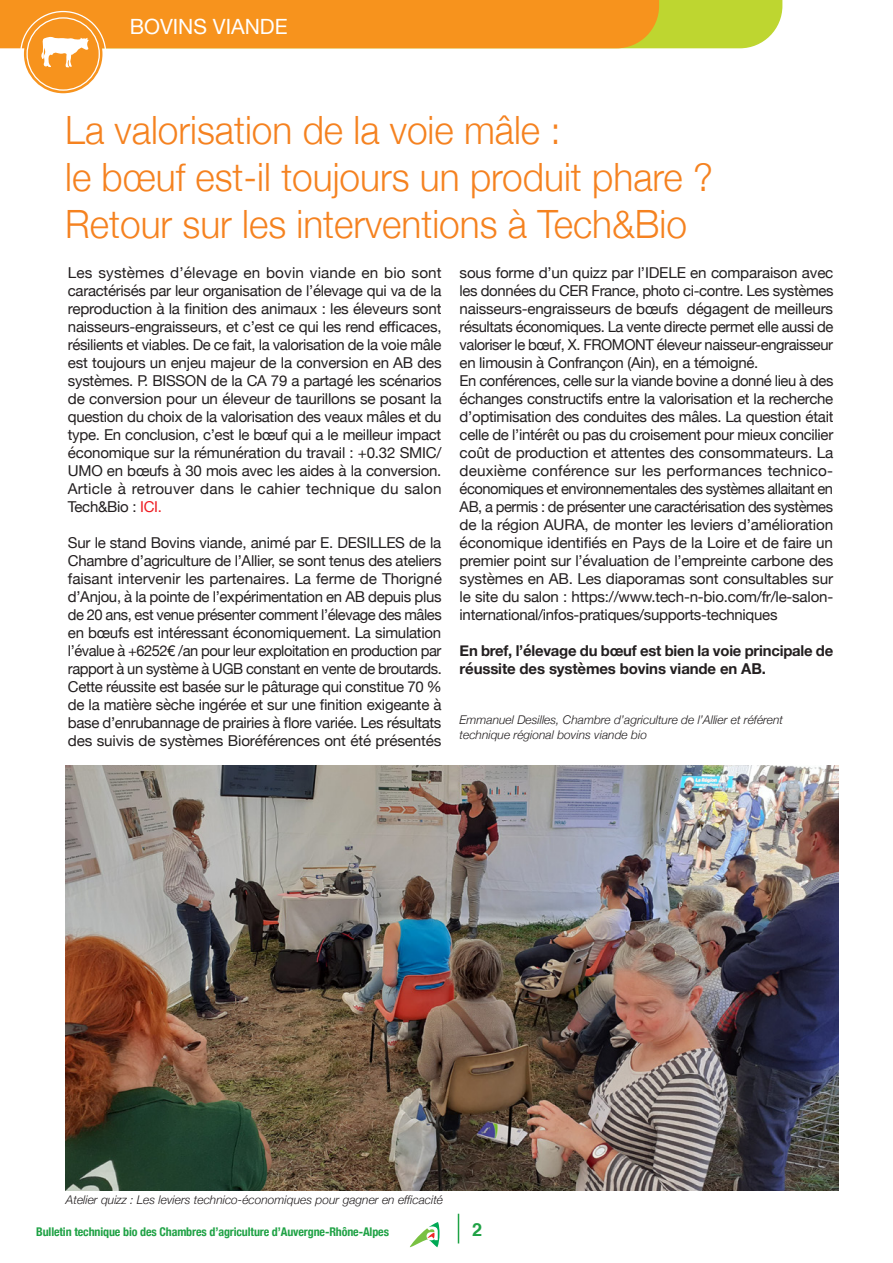
<style>
.page{position:relative;width:893px;height:1263px;background:#fff}
.page>*{position:absolute;margin:0;border:0;box-sizing:border-box;transform-origin:0 0}
.t1{font:300 39px "Helvetica Neue";color:#f58220;scale:.95 1}
.t2{font:21px "Helvetica Neue";color:#fff}
.t3{font:700 18px "Helvetica";color:#1fa245}
.t4{font:15px/18px "Helvetica Neue";letter-spacing:-.02em;color:#231f20;text-align:justify}
.t5{font:700 15px/18px "Helvetica Neue";letter-spacing:-.015em;color:#231f20}
.t6{font:italic 300 12px/14.4px "Helvetica Neue";color:#231f20}
.t7{font:700 condensed 12px "Helvetica Neue";letter-spacing:-.01em;color:#1fa245}
.s1{color:#ee1d23}
</style>
<div class="page">
<svg style="left:410px;top:1222px;width:30px;height:25px"></svg>
<svg style="left:458px;top:1214px;width:1px;height:29px"></svg>
<svg style="left:24px;top:15px;width:78px;height:78px"></svg>
<svg style="left:0;top:0;width:782px;height:67px"></svg>
<img style="left:66px;top:765px;width:773px;height:426px">
<h2 class="t2" style="left:130px;top:12px;width:159px">BOVINS VIANDE</h2>
<p class="t1" style="left:65px;top:99px;width:523px">La valorisation de la voie mâle :</p>
<p class="t1" style="left:65px;top:145px;width:683px">le bœuf est-il toujours un produit phare ?</p>
<p class="t1" style="left:65px;top:192px;width:656px">Retour sur les interventions à Tech&amp;Bio</p>
<p class="t4" style="left:68px;top:264px;width:375px">Les systèmes d’élevage en bovin viande en bio sont caractérisés par leur organisation de l’élevage qui va de la reproduction à la finition des animaux : les éleveurs sont naisseurs-engraisseurs, et c’est ce qui les rend efficaces, résilients et viables. De ce fait, la valorisation de la voie mâle est toujours un enjeu majeur de la conversion en AB des systèmes. P. BISSON de la CA 79 a partagé les scénarios de conversion pour un éleveur de taurillons se posant la question du choix de la valorisation des veaux mâles et du type. En conclusion, c’est le bœuf qui a le meilleur impact économique sur la rémunération du travail : +0.32 SMIC/ UMO en bœufs à 30 mois avec les aides à la conversion.<br>Article à retrouver dans le cahier technique du salon Tech&amp;Bio : <span class="s1">ICI.</span></p>
<p class="t4" style="left:68px;top:534px;width:375px">Sur le stand Bovins viande, animé par E. DESILLES de la Chambre d’agriculture de l’Allier, se sont tenus des ateliers faisant intervenir les partenaires. La ferme de Thorigné d’Anjou, à la pointe de l’expérimentation en AB depuis plus de 20 ans, est venue présenter comment l’élevage des mâles en bœufs est intéressant économiquement. La simulation l’évalue à +6252€ /an pour leur exploitation en production par rapport à un système à UGB constant en vente de broutards.<br>Cette réussite est basée sur le pâturage qui constitue 70 % de la matière sèche ingérée et sur une finition exigeante à base d’enrubannage de prairies à flore variée. Les résultats des suivis de systèmes Bioréférences ont été présentés</p>
<p class="t4" style="left:460px;top:264px;width:375px">sous forme d’un quizz par l’IDELE en comparaison avec les données du CER France, photo ci-contre. Les systèmes naisseurs-engraisseurs de bœufs dégagent de meilleurs résultats économiques. La vente directe permet elle aussi de valoriser le bœuf, X. FROMONT éleveur naisseur-engraisseur en limousin à Confrançon (Ain), en a témoigné.</p>
<p class="t4" style="left:460px;top:372px;width:375px">En conférences, celle sur la viande bovine a donné lieu à des échanges constructifs entre la valorisation et la recherche d’optimisation des conduites des mâles. La question était celle de l’intérêt ou pas du croisement pour mieux concilier coût de production et attentes des consommateurs. La deuxième conférence sur les performances technico&shy;économiques et environnementales des systèmes allaitant en AB, a permis : de présenter une caractérisation des systèmes de la région AURA, de monter les leviers d’amélioration économique identifiés en Pays de la Loire et de faire un premier point sur l’évaluation de l’empreinte carbone des systèmes en AB. Les diaporamas sont consultables sur le site du salon : https://www.tech-n-bio.com/fr/le-salon&shy;international/infos-pratiques/supports-techniques</p>
<p class="t5" style="left:460px;top:642px;width:375px">En bref, l’élevage du bœuf est bien la voie principale de réussite des systèmes bovins viande en AB.</p>
<p class="t6" style="left:460px;top:712px;width:325px">Emmanuel Desilles, Chambre d’agriculture de l’Allier et référent technique régional bovins viande bio</p>
<p class="t6" style="left:66px;top:1192px;width:379px">Atelier quizz : Les leviers technico-économiques pour gagner en efficacité</p>
<p class="t7" style="left:36px;top:1222px;width:354px">Bulletin technique bio des Chambres d’agriculture d’Auvergne-Rhône-Alpes</p>
<p class="t3" style="left:472px;top:1215px;width:12px">2</p>
</div>
